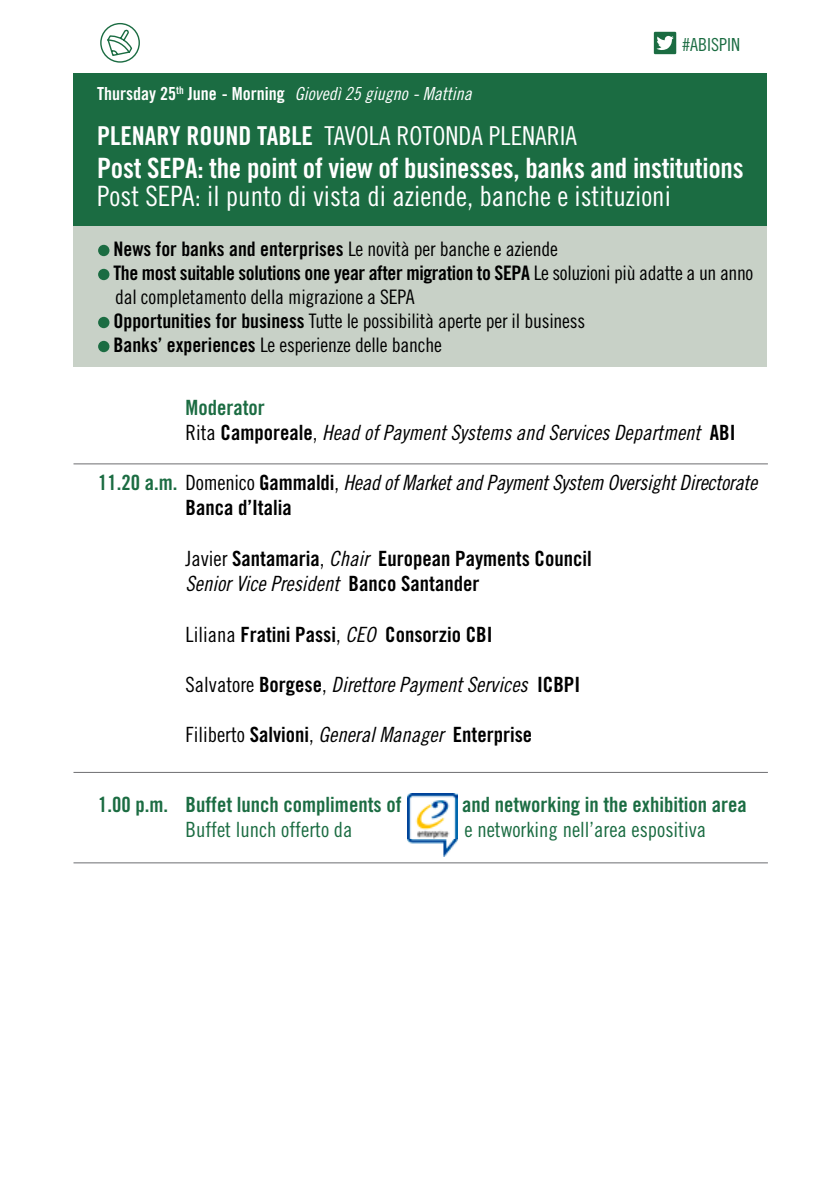
<style>
.page{position:relative;width:840px;height:1191px;background:#fff}
.page>*{position:absolute;margin:0;border:0;box-sizing:border-box;transform-origin:0 0}
.t1{font:28px "Trade Gothic Bold Cond Twenty";letter-spacing:-.01em;color:#fff}
.t2{font:28px "Trade Gothic Cond Eighteen";color:#fff}
.t3{font:26px "Trade Gothic Cond Eighteen";color:#fff}
.t4{font:21px "Trade Gothic Cond Eighteen Obl";color:#000}
.t5{font:21px "Trade Gothic Bold Cond Twenty";color:#000}
.t6{font:21px "Trade Gothic Bold Cond Twenty";color:#1b6c42}
.t7{font:21px "Trade Gothic Cond Eighteen";color:#1b6c42}
.t8{font:20px/24px "Trade Gothic Cond Eighteen";letter-spacing:-.01em;color:#000}
.t9{font:20px/24px "Trade Gothic Bold Cond Twenty";letter-spacing:-.02em;color:#000}
.t10{font:18px "Trade Gothic Cond Eighteen Obl";color:#fff}
.t11{font:18px "Trade Gothic Cond Eighteen";color:#1b6c42}
.s1{font-family:"Trade Gothic Bold Cond Twenty"}
.s2{font-family:"Trade Gothic Cond Eighteen"}
.s3{font-family:"Trade Gothic Bold Cond Twenty";color:#1b6c42}
.s4{font-family:"Trade Gothic Cond Eighteen Obl"}
</style>
<div class="page">
<div style="left:73px;top:73px;width:693px;height:153px;background:#1b6c42"></div>
<hr style="left:73px;top:463px;width:694px;height:1px;background:#6d6e71">
<hr style="left:73px;top:772px;width:694px;height:1px;background:#6d6e71">
<hr style="left:73px;top:862px;width:694px;height:1px;background:#6d6e71">
<img style="left:407px;top:793px;width:50px;height:63px">
<svg style="left:653px;top:32px;width:22px;height:22px"></svg>
<svg style="left:100px;top:23px;width:40px;height:40px"></svg>
<div style="left:73px;top:226px;width:693px;height:140px;background:#c8d1c7"></div>
<div style="left:98px;top:245px;width:11px;height:11px;background:#1b6c42;border-radius:50%"></div>
<div style="left:98px;top:269px;width:11px;height:11px;background:#1b6c42;border-radius:50%"></div>
<div style="left:98px;top:317px;width:11px;height:11px;background:#1b6c42;border-radius:50%"></div>
<div style="left:98px;top:341px;width:11px;height:11px;background:#1b6c42;border-radius:50%"></div>
<p class="t10" style="left:97px;top:83px;width:376px"><span class="s1">Thursday 25</span><sup>th</sup> <span class="s1">June - Morning</span> Giovedì 25 giugno - Mattina</p>
<p class="t11" style="left:681px;top:33px;width:59px">#ABISPIN</p>
<p class="t3" style="left:97px;top:120px;width:481px"><span class="s1">PLENARY ROUND TABLE</span> TAVOLA ROTONDA PLENARIA</p>
<h1 class="t1" style="left:97px;top:151px;width:64px">Post sepa</h1>
<h1 class="t1" style="left:197px;top:151px;width:547px">: the point of view of businesses, banks and institutions</h1>
<h1 class="t2" style="left:97px;top:179px;width:62px">Post sepa</h1>
<h1 class="t2" style="left:195px;top:179px;width:477px">: il punto di vista di aziende, banche e istituzioni</h1>
<p class="t9" style="left:113px;top:237px;width:641px">News for banks and enterprises <span class="s2">Le novità per banche e aziende<br></span>The most suitable solutions one year after migration to SEPA <span class="s2">Le soluzioni più adatte a un anno</span></p>
<p class="t8" style="left:113px;top:285px;width:473px">dal completamento della migrazione a SEPA<br><span class="s1">Opportunities for business</span> Tutte le possibilità aperte per il business<br><span class="s1">Banks’ experiences</span> Le esperienze delle banche</p>
<p class="t6" style="left:185px;top:394px;width:81px">Moderator</p>
<p class="t4" style="left:185px;top:420px;width:551px"><span class="s2">Rita</span> <span class="s1">Camporeale</span><span class="s2">,</span> Head of Payment Systems and Services Department <span class="s1">ABI</span></p>
<p class="t4" style="left:98px;top:470px;width:660px"><span class="s3">11.20 a.m.</span> <span class="s2">Domenico</span> <span class="s1">Gammaldi</span><span class="s2">,</span> Head of Market and Payment System Oversight Directorate</p>
<p class="t5" style="left:185px;top:495px;width:108px">Banca d’Italia</p>
<p class="t5" style="left:185px;top:545px;width:407px"><span class="s2">Javier</span> Santamaria<span class="s2">,</span> <span class="s4">Chair</span> European Payments Council</p>
<p class="t4" style="left:185px;top:571px;width:295px">Senior Vice President <span class="s1">Banco Santander</span></p>
<p class="t5" style="left:185px;top:621px;width:308px"><span class="s2">Liliana</span> Fratini Passi<span class="s2">,</span> <span class="s4">CEO</span> Consorzio CBI</p>
<p class="t4" style="left:185px;top:672px;width:396px"><span class="s2">Salvatore</span> <span class="s1">Borgese</span><span class="s2">,</span> Direttore Payment Services <span class="s1">ICBPI</span></p>
<p class="t5" style="left:185px;top:722px;width:348px"><span class="s2">Filiberto</span> Salvioni<span class="s2">,</span> <span class="s4">General Manager</span> Enterprise</p>
<p class="t6" style="left:98px;top:791px;width:305px">1.00 p.m. Buffet lunch compliments of</p>
<p class="t6" style="left:462px;top:791px;width:286px">and networking in the exhibition area</p>
<p class="t7" style="left:185px;top:817px;width:168px">Buffet lunch offerto da</p>
<p class="t7" style="left:464px;top:817px;width:243px">e networking nell’area espositiva</p>
</div>
